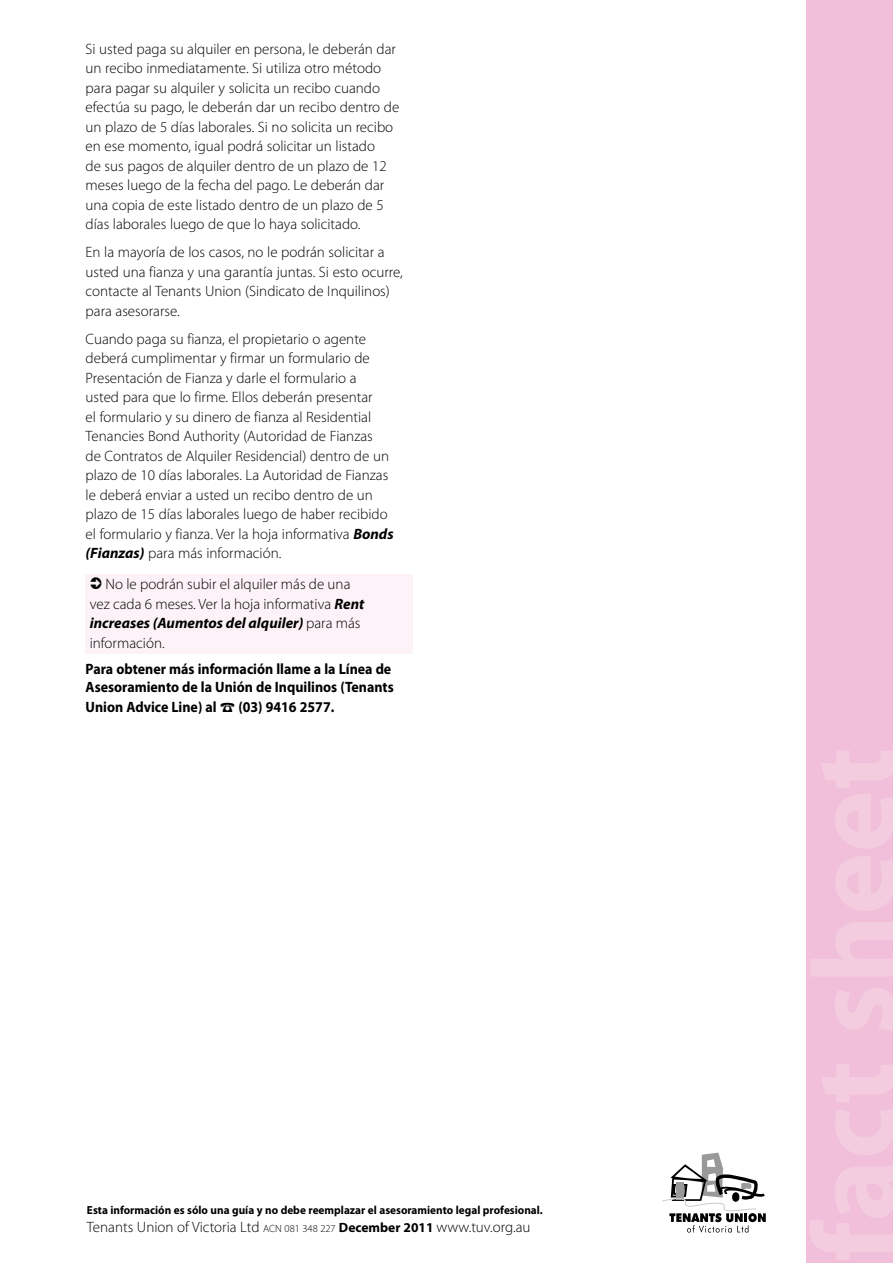
<style>
.page{position:relative;width:893px;height:1263px;background:#fff}
.page>*{position:absolute;margin:0;border:0;box-sizing:border-box;transform-origin:0 0}
.t1{font:300 15px/19.5px "Myriad Pro";color:#000}
.t2{font:700 15px/18px "Myriad Pro";color:#000;scale:.93 1}
.t3{font:700 11.7px "Myriad Pro";color:#000;scale:.96 1}
.s1{font-weight:700;font-style:italic}
.s2{font-size:10.5px}
.s3{font-weight:700;font-size:13.5px}
</style>
<div class="page">
<div style="left:805px;top:0;width:88px;height:1263px;background:#f1bfd9"></div>
<svg style="left:662px;top:1152px;width:104px;height:81px"></svg>
<div style="left:85px;top:574px;width:328px;height:79px;background:#fcf2f7"></div>
<p class="t1" style="left:86px;top:39px;width:315px">Si usted paga su alquiler en persona, le deberán dar un recibo inmediatamente. Si utiliza otro método para pagar su alquiler y solicita un recibo cuando efectúa su pago, le deberán dar un recibo dentro de un plazo de 5 días laborales. Si no solicita un recibo en ese momento, igual podrá solicitar un listado<br>de sus pagos de alquiler dentro de un plazo de 12 meses luego de la fecha del pago. Le deberán dar una copia de este listado dentro de un plazo de 5 días laborales luego de que lo haya solicitado.</p>
<p class="t1" style="left:86px;top:242px;width:319px">En la mayoría de los casos, no le podrán solicitar a usted una fianza y una garantía juntas. Si esto ocurre, contacte al Tenants Union (Sindicato de Inquilinos) para asesorarse.</p>
<p class="t1" style="left:86px;top:329px;width:309px">Cuando paga su fianza, el propietario o agente deberá cumplimentar y firmar un formulario de Presentación de Fianza y darle el formulario a usted para que lo firme. Ellos deberán presentar<br>el formulario y su dinero de fianza al Residential Tenancies Bond Authority (Autoridad de Fianzas<br>de Contratos de Alquiler Residencial) dentro de un plazo de 10 días laborales. La Autoridad de Fianzas le deberá enviar a usted un recibo dentro de un plazo de 15 días laborales luego de haber recibido el formulario y fianza. Ver la hoja informativa <span class="s1">Bonds (Fianzas)</span> para más información.</p>
<p class="t1" style="left:90px;top:574px;width:276px;text-indent:16px">No le podrán subir el alquiler más de una vez cada 6 meses. Ver la hoja informativa <span class="s1">Rent increases (Aumentos del alquiler)</span> para más información.</p>
<p class="t2" style="left:86px;top:660px;width:333px">Para obtener más información llame a la Línea de<br>Asesoramiento de la Unión de Inquilinos (Tenants</p>
<p class="t2" style="left:86px;top:697px;width:269px">Union Advice Line) al ☎ (03) 9416 2577.</p>
<p class="t3" style="left:87px;top:1202px;width:476px">Esta información es sólo una guía y no debe reemplazar el asesoramiento legal profesional.</p>
<p class="t1" style="left:87px;top:1217px;width:445px">Tenants Union of Victoria Ltd <span class="s2">ACN 081 348 227</span> <span class="s3">December 2011</span> www.tuv.org.au</p>
</div>
